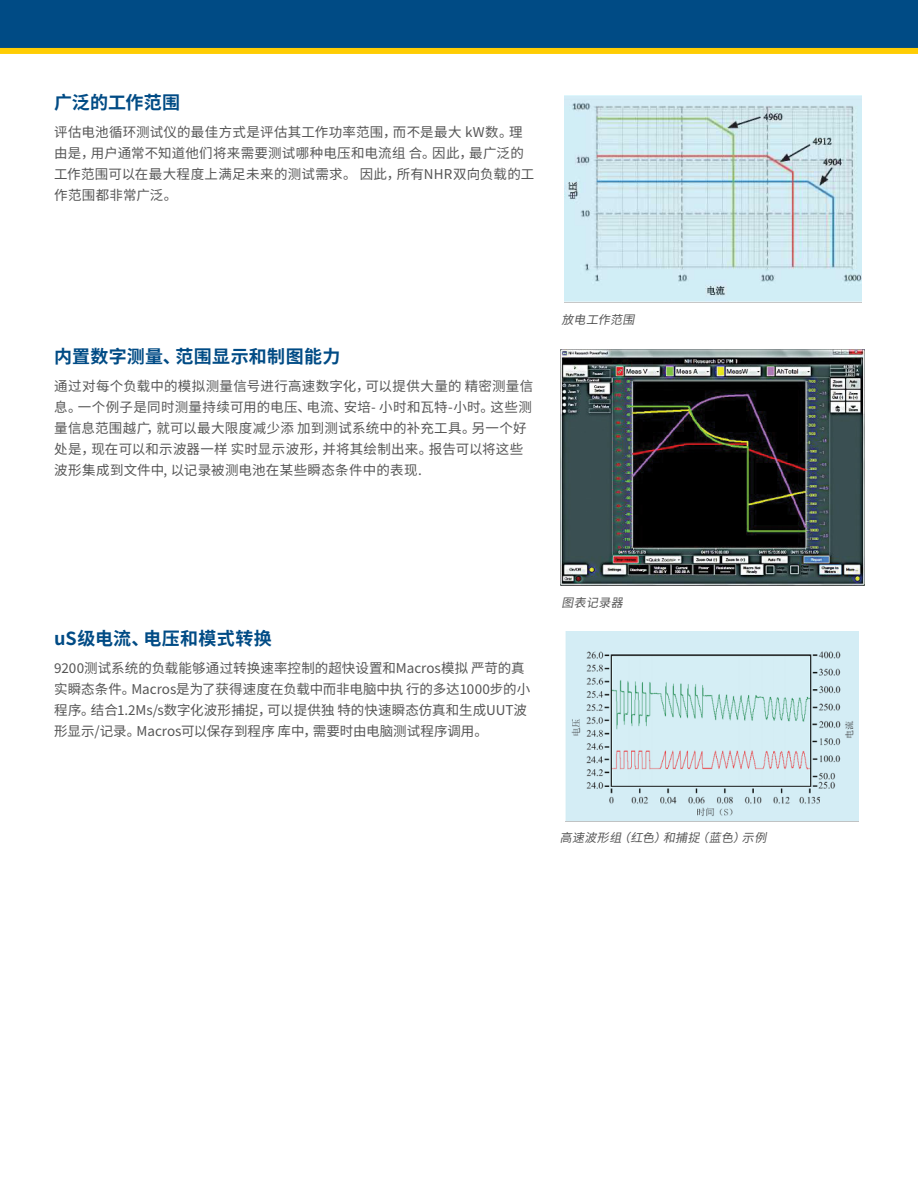
<style>
.page{position:relative;width:918px;height:1188px;background:#fff}
.page>*{position:absolute;margin:0;border:0;box-sizing:border-box;transform-origin:0 0}
.t1{font:700 18px "Noto Sans SC";letter-spacing:.015em;color:#004b85}
.Body_Copy{font:13.5px/21px "Noto Sans SC";letter-spacing:.01em;color:#555}
.Caption_-_Descriptio{font:italic 12px "Noto Sans SC";color:#555}
</style>
<div class="page">
<div style="left:0;top:0;width:918px;height:50px;background:#004b85"></div>
<div style="left:0;top:48px;width:918px;height:6px;background:#ffcd03"></div>
<img style="left:560px;top:350px;width:304px;height:235px">
<img style="left:564px;top:95px;width:298px;height:207px">
<img style="left:565px;top:632px;width:293px;height:190px">
<p class="t1" style="left:54px;top:92px;width:127px">广泛的工作范围</p>
<p class="Body_Copy" style="left:54px;top:121px;width:482px">评估电池循环测试仪的最佳方式是评估其工作功率范围，而不是最大 kW数。理由是，用户通常不知道他们将来需要测试哪种电压和电流组 合。因此，最广泛的工作范围可以在最大程度上满足未来的测试需求。 因此，所有NHR双向负载的工作范围都非常广泛。</p>
<p class="t1" style="left:54px;top:346px;width:288px">内置数字测量、范围显示和制图能力</p>
<p class="Body_Copy" style="left:54px;top:376px;width:481px">通过对每个负载中的模拟测量信号进行高速数字化，可以提供大量的 精密测量信息。一个例子是同时测量持续可用的电压、电流、安培- 小时和瓦特-小时。这些测量信息范围越广，就可以最大限度减少添 加到测试系统中的补充工具。另一个好处是，现在可以和示波器一样 实时显示波形，并将其绘制出来。报告可以将这些波形集成到文件中, 以记录被测电池在某些瞬态条件中的表现.</p>
<p class="Caption_-_Descriptio" style="left:562px;top:313px;width:80px">放电工作范围</p>
<p class="t1" style="left:54px;top:628px;width:219px">uS级电流、电压和模式转换</p>
<p class="Body_Copy" style="left:54px;top:657px;width:477px">9200测试系统的负载能够通过转换速率控制的超快设置和Macros模拟 严苛的真实瞬态条件。Macros是为了获得速度在负载中而非电脑中执 行的多达1000步的小程序。结合1.2Ms/s数字化波形捕捉，可以提供独 特的快速瞬态仿真和生成UUT波形显示/记录。Macros可以保存到程序 库中，需要时由电脑测试程序调用。</p>
<p class="Caption_-_Descriptio" style="left:562px;top:596px;width:69px">图表记录器</p>
<p class="Caption_-_Descriptio" style="left:560px;top:831px;width:214px">高速波形组（红色）和捕捉（蓝色）示例</p>
</div>
